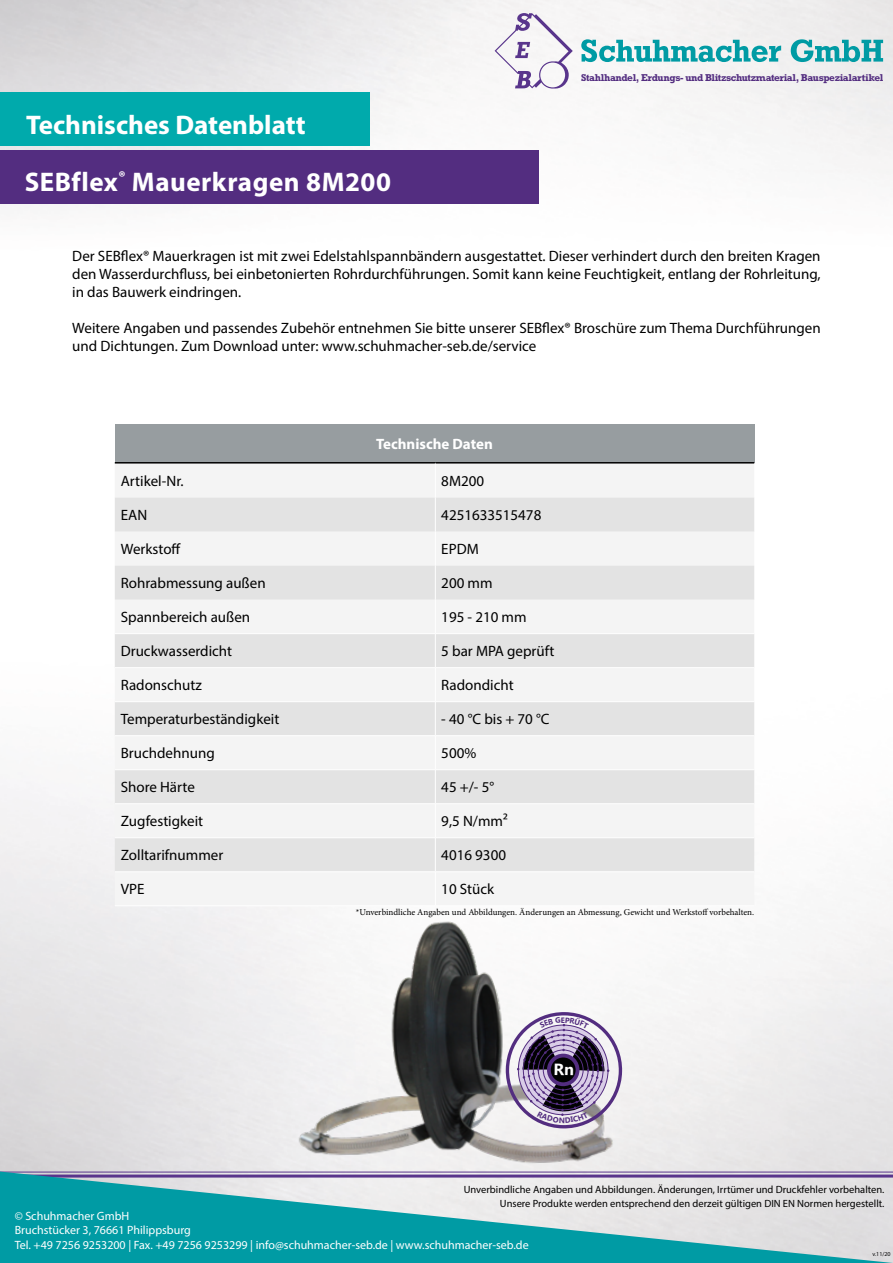
<style>
.page{position:relative;width:893px;height:1263px;background:#fff}
.page>*{position:absolute;margin:0;border:0;box-sizing:border-box;transform-origin:0 0}
.t1{font:700 27px "Myriad Pro";letter-spacing:.01em;color:#fff}
.t2{font:15px/18px "Myriad Pro";color:#000;text-align:justify}
.t3{font:700 15px "Myriad Pro";color:#fff}
.t4{font:12px/14.4px "Myriad Pro";color:#fff}
.t5{font:10.5px "Myriad Pro";color:#000}
.t6{font:700 10.05px "Rockwell Std";letter-spacing:-.04em;color:#532d80}
.t7{font:9px "Minion Pro";letter-spacing:-.005em;color:#000}
.t8{font:6px "Myriad Pro";color:#020203}
</style>
<div class="page">
<img style="left:0;top:0;width:893px;height:1171px">
<svg style="left:0;top:1171px;width:893px;height:92px;background:#58b3bb"></svg>
<svg style="left:581px;top:39px;width:302px;height:23px"></svg>
<svg style="left:495px;top:13px;width:78px;height:76px"></svg>
<div style="left:0;top:150px;width:539px;height:53px;background:#532d80"></div>
<div style="left:0;top:92px;width:370px;height:54px;background:#00aaac"></div>
<div style="left:115px;top:424px;width:639px;height:39px;background:#979da0"></div>
<div style="left:115px;top:463px;width:639px;height:442px;background:#f4f4f4"></div>
<svg style="left:115px;top:498px;width:639px;height:373px;fill:#e3e3e3"></svg>
<hr style="left:115px;top:462px;width:320px;height:1px;background:#000">
<hr style="left:435px;top:462px;width:319px;height:1px;background:#000">
<hr style="left:435px;top:463px;width:1px;height:35px;background:#fff">
<hr style="left:435px;top:498px;width:1px;height:34px;background:#fff">
<hr style="left:435px;top:532px;width:1px;height:34px;background:#fff">
<hr style="left:435px;top:566px;width:1px;height:34px;background:#fff">
<hr style="left:435px;top:600px;width:1px;height:33px;background:#fff">
<hr style="left:115px;top:633px;width:320px;height:1px;background:#fff">
<hr style="left:435px;top:633px;width:319px;height:1px;background:#fff">
<hr style="left:435px;top:634px;width:1px;height:33px;background:#fff">
<hr style="left:115px;top:667px;width:320px;height:1px;background:#fff">
<hr style="left:435px;top:667px;width:319px;height:1px;background:#fff">
<hr style="left:435px;top:668px;width:1px;height:33px;background:#fff">
<hr style="left:115px;top:701px;width:320px;height:1px;background:#fff">
<hr style="left:435px;top:701px;width:319px;height:1px;background:#fff">
<hr style="left:435px;top:702px;width:1px;height:33px;background:#fff">
<hr style="left:115px;top:735px;width:320px;height:1px;background:#fff">
<hr style="left:435px;top:735px;width:319px;height:1px;background:#fff">
<hr style="left:435px;top:736px;width:1px;height:33px;background:#fff">
<hr style="left:115px;top:769px;width:320px;height:1px;background:#fff">
<hr style="left:435px;top:769px;width:319px;height:1px;background:#fff">
<hr style="left:435px;top:770px;width:1px;height:33px;background:#fff">
<hr style="left:115px;top:803px;width:320px;height:1px;background:#fff">
<hr style="left:435px;top:803px;width:319px;height:1px;background:#fff">
<hr style="left:435px;top:804px;width:1px;height:33px;background:#fff">
<hr style="left:115px;top:837px;width:320px;height:1px;background:#fff">
<hr style="left:435px;top:837px;width:319px;height:1px;background:#fff">
<hr style="left:435px;top:838px;width:1px;height:33px;background:#fff">
<hr style="left:115px;top:871px;width:320px;height:1px;background:#fff">
<hr style="left:435px;top:871px;width:319px;height:1px;background:#fff">
<hr style="left:435px;top:872px;width:1px;height:34px;background:#fff">
<hr style="left:115px;top:905px;width:320px;height:1px;background:#fff">
<hr style="left:435px;top:905px;width:319px;height:1px;background:#fff">
<img style="left:243px;top:898px;width:391px;height:309px">
<svg style="left:505px;top:1011px;width:119px;height:118px"></svg>
<h1 class="t1" style="left:26px;top:108px;width:281px">Technisches Datenblatt</h1>
<h1 class="t1" style="left:25px;top:165px;width:368px">SEBflex<sup>®</sup> Mauerkragen 8M200</h1>
<p class="t6" style="left:581px;top:72px;width:304px">Stahlhandel, Erdungs- und Blitzschutzmaterial, Bauspezialartikel</p>
<p class="t2" style="left:72px;top:246px;width:750px">Der SEBflex® Mauerkragen ist mit zwei Edelstahlspannbändern ausgestattet. Dieser verhindert durch den breiten Kragen den Wasserdurchfluss, bei einbetonierten Rohrdurchführungen. Somit kann keine Feuchtigkeit, entlang der Rohrleitung, in das Bauwerk eindringen.</p>
<p class="t2" style="left:72px;top:318px;width:750px">Weitere Angaben und passendes Zubehör entnehmen Sie bitte unserer SEBflex® Broschüre zum Thema Durchführungen und Dichtungen. Zum Download unter: www.schuhmacher-seb.de/service</p>
<p class="t3" style="left:376px;top:434px;width:118px">Technische Daten</p>
<p class="t2" style="left:121px;top:472px;width:64px">Artikel-Nr.</p>
<p class="t2" style="left:441px;top:472px;width:44px">8M200</p>
<p class="t2" style="left:121px;top:506px;width:28px">EAN</p>
<p class="t2" style="left:441px;top:506px;width:102px">4251633515478</p>
<p class="t2" style="left:121px;top:540px;width:62px">Werkstoff</p>
<p class="t2" style="left:441px;top:540px;width:39px">EPDM</p>
<p class="t2" style="left:121px;top:574px;width:146px">Rohrabmessung außen</p>
<p class="t2" style="left:441px;top:574px;width:53px">200 mm</p>
<p class="t2" style="left:121px;top:608px;width:131px">Spannbereich außen</p>
<p class="t2" style="left:441px;top:608px;width:87px">195 - 210 mm</p>
<p class="t2" style="left:121px;top:642px;width:113px">Druckwasserdicht</p>
<p class="t2" style="left:441px;top:642px;width:114px">5 bar MPA geprüft</p>
<p class="t2" style="left:121px;top:676px;width:83px">Radonschutz</p>
<p class="t2" style="left:441px;top:676px;width:74px">Radondicht</p>
<p class="t2" style="left:121px;top:710px;width:160px">Temperaturbeständigkeit</p>
<p class="t2" style="left:441px;top:710px;width:110px">- 40 °C bis + 70 °C</p>
<p class="t2" style="left:121px;top:744px;width:95px">Bruchdehnung</p>
<p class="t2" style="left:441px;top:744px;width:36px">500%</p>
<p class="t2" style="left:121px;top:778px;width:76px">Shore Härte</p>
<p class="t2" style="left:441px;top:778px;width:54px">45 +/- 5°</p>
<p class="t2" style="left:121px;top:812px;width:84px">Zugfestigkeit</p>
<p class="t2" style="left:441px;top:812px;width:68px">9,5 N/mm²</p>
<p class="t2" style="left:121px;top:846px;width:104px">Zolltarifnummer</p>
<p class="t2" style="left:441px;top:846px;width:66px">4016 9300</p>
<p class="t2" style="left:121px;top:880px;width:25px">VPE</p>
<p class="t2" style="left:441px;top:880px;width:54px">10 Stück</p>
<p class="t7" style="left:356px;top:906px;width:400px">*Unverbindliche Angaben und Abbildungen. Änderungen an Abmessung, Gewicht und Werkstoff vorbehalten.</p>
<p class="t5" style="left:464px;top:1183px;width:422px">Unverbindliche Angaben und Abbildungen. Änderungen, Irrtümer und Druckfehler vorbehalten.</p>
<p class="t5" style="left:500px;top:1197px;width:386px">Unsere Produkte werden entsprechend den derzeit gültigen DIN EN Normen hergestellt.</p>
<p class="t4" style="left:15px;top:1208px;width:516px">© Schuhmacher GmbH<br>Bruchstücker 3, 76661 Philippsburg<br>Tel. +49 7256 9253200 | Fax. +49 7256 9253299 | info@schuhmacher-seb.de | www.schuhmacher-seb.de</p>
<p class="t8" style="left:872px;top:1250px;width:20px">v.11/20</p>
</div>
